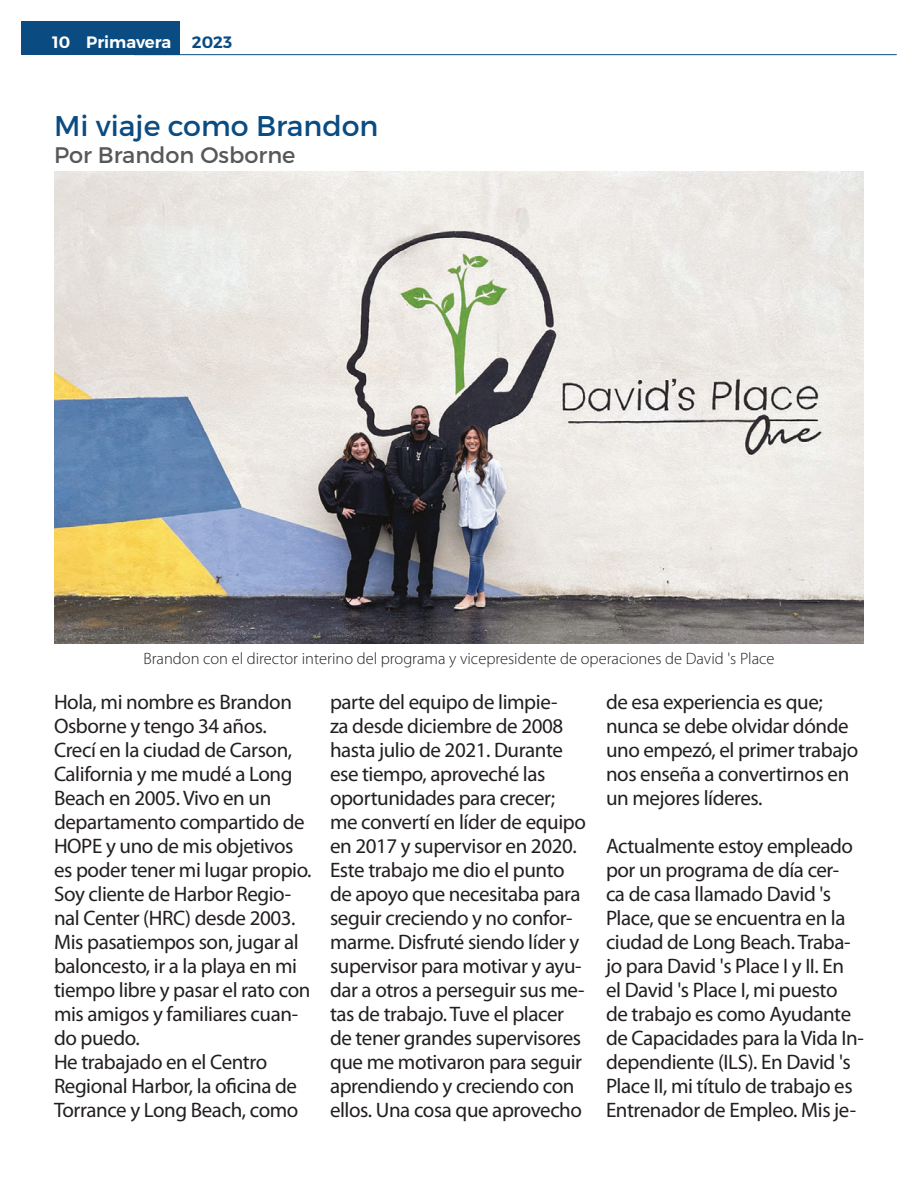
<style>
.page{position:relative;width:918px;height:1188px;background:#fff}
.page>*{position:absolute;margin:0;border:0;box-sizing:border-box;transform-origin:0 0}
.t1{font:28.5px "Montserrat";color:#0a4c82}
.t2{font:22.5px "Montserrat";color:#57585a}
.t3{font:21px/24px "Myriad Pro";letter-spacing:-.02em;color:#231f20}
.t4{font:300 16.5px "Myriad Pro";color:#231f20}
.t5{font:600 16.5px "Montserrat";color:#fff}
.t6{font:600 16.5px "Montserrat";color:#0a4c82}
</style>
<div class="page">
<hr style="left:134px;top:54px;width:763px;height:1px;background:#0a4c82">
<div style="left:21px;top:21px;width:159px;height:34px;background:#0a4c82"></div>
<img style="left:54px;top:171px;width:810px;height:473px">
<p class="t5" style="left:52px;top:32px;width:121px">10 Primavera</p>
<p class="t6" style="left:192px;top:32px;width:42px">2023</p>
<h1 class="t1" style="left:54px;top:108px;width:326px">Mi viaje como Brandon</h1>
<p class="t2" style="left:54px;top:141px;width:243px">Por Brandon Osborne</p>
<p class="t4" style="left:143px;top:649px;width:633px">Brandon con el director interino del programa y vicepresidente de operaciones de David 's Place</p>
<p class="t3" style="left:54px;top:690px;width:259px">Hola, mi nombre es Brandon<br>Osborne y tengo 34 años.<br>Crecí en la ciudad de Carson,<br>California y me mudé a Long<br>Beach en 2005. Vivo en un departamento compartido de<br>HOPE y uno de mis objetivos es poder tener mi lugar propio.<br>Soy cliente de Harbor Regio&shy;nal Center (HRC) desde 2003.<br>Mis pasatiempos son, jugar al baloncesto, ir a la playa en mi tiempo libre y pasar el rato con mis amigos y familiares cuan&shy;do puedo.<br>He trabajado en el Centro<br>Regional Harbor, la oficina de<br>Torrance y Long Beach, como</p>
<p class="t3" style="left:330px;top:690px;width:257px">parte del equipo de limpie-<br>za desde diciembre de 2008 hasta julio de 2021. Durante ese tiempo, aproveché las oportunidades para crecer; me convertí en líder de equipo en 2017 y supervisor en 2020.<br>Este trabajo me dio el punto de apoyo que necesitaba para seguir creciendo y no confor&shy;marme. Disfruté siendo líder y supervisor para motivar y ayu&shy;dar a otros a perseguir sus me&shy;tas de trabajo. Tuve el placer de tener grandes supervisores que me motivaron para seguir aprendiendo y creciendo con ellos. Una cosa que aprovecho</p>
<p class="t3" style="left:606px;top:690px;width:254px">de esa experiencia es que; nunca se debe olvidar dónde uno empezó, el primer trabajo nos enseña a convertirnos en un mejores líderes.</p>
<p class="t3" style="left:606px;top:834px;width:259px">Actualmente estoy empleado por un programa de día cer-<br>ca de casa llamado David 's<br>Place, que se encuentra en la ciudad de Long Beach. Traba&shy;jo para David 's Place I y II. En el David 's Place I, mi puesto de trabajo es como Ayudante de Capacidades para la Vida In&shy;dependiente (ILS). En David 's<br>Place II, mi título de trabajo es<br>Entrenador de Empleo. Mis je-</p>
</div>
